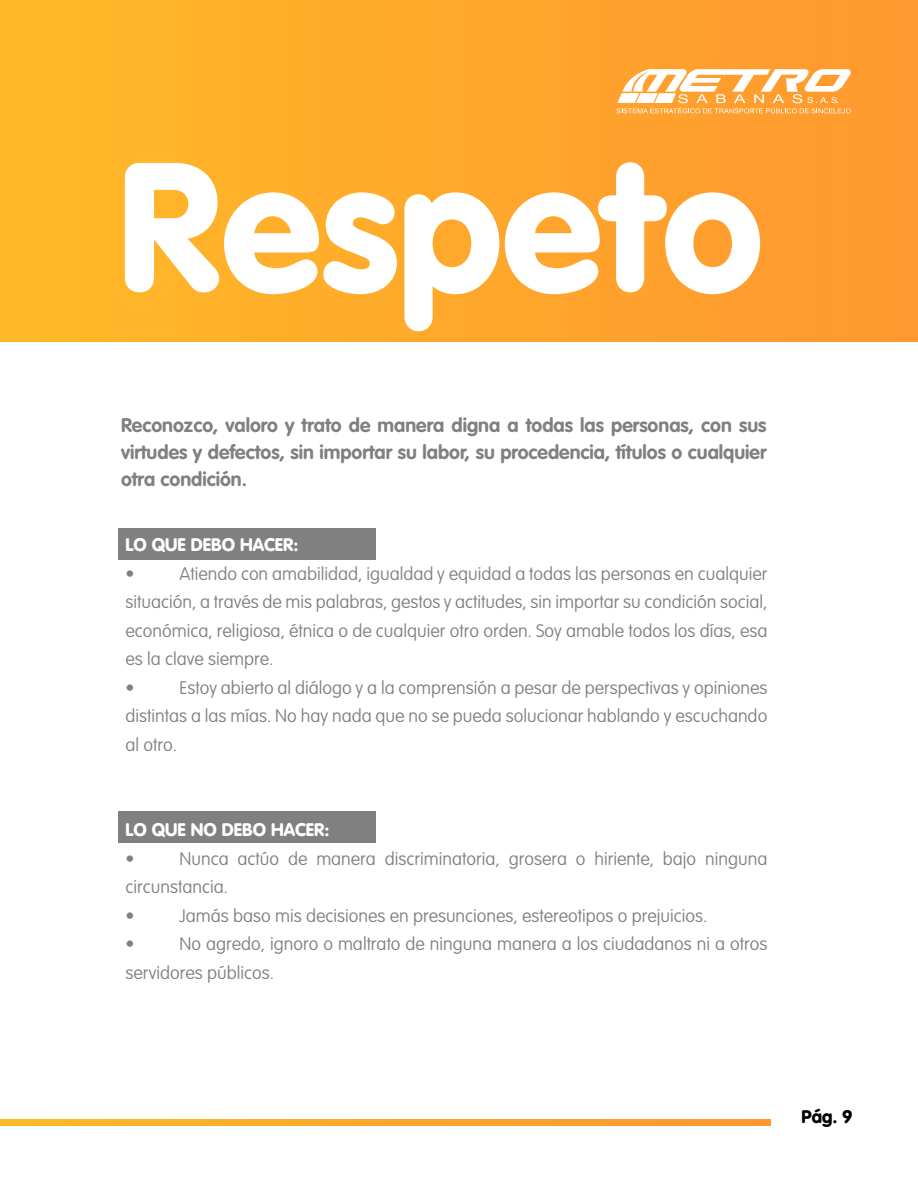
<style>
.page{position:relative;width:918px;height:1188px;background:#fff}
.page>*{position:absolute;margin:0;border:0;box-sizing:border-box;transform-origin:0 0}
.t1{font:900 180.45px "VAG Rounded Std";color:#fff}
.t2{font:700 19.5px/27px "VAG Rounded Std";color:#808080;text-align:justify}
.t3{font:100 18px/28.5px "VAG Rounded Std";color:#808080}
.t4{font:900 18px "VAG Rounded Std";color:#fff}
.t5{font:900 18px "VAG Rounded Std";color:#000}
</style>
<div class="page">
<div style="left:0;top:0;width:917px;height:341px;background:linear-gradient(to right,#ffba27,#ff9730)"></div>
<svg style="left:617px;top:69px;width:234px;height:44px"></svg>
<svg style="left:0;top:1120px;width:771px;height:6px;background:#ffa82b"></svg>
<div style="left:119px;top:529px;width:257px;height:31px;background:#808080"></div>
<div style="left:119px;top:811px;width:257px;height:31px;background:#808080"></div>
<h1 class="t1" style="left:118px;top:119px;width:647px">Respeto</h1>
<p class="t2" style="left:121px;top:412px;width:647px">Reconozco, valoro y trato de manera digna a todas las personas, con sus virtudes y defectos, sin importar su labor, su procedencia, títulos o cualquier otra condición.</p>
<p class="t4" style="left:125px;top:534px;width:175px">LO QUE DEBO HACER:</p>
<p class="t3" style="left:125px;top:560px;width:10px">•</p>
<p class="t3" style="left:125px;top:560px;width:643px;text-indent:54px">Atiendo con amabilidad, igualdad y equidad a todas las personas en cualquier situación, a través de mis palabras, gestos y actitudes, sin importar su condición social, económica, religiosa, étnica o de cualquier otro orden. Soy amable todos los días, esa es la clave siempre.<br>•</p>
<p class="t3" style="left:125px;top:674px;width:643px;text-align:justify;text-indent:54px">Estoy abierto al diálogo y a la comprensión a pesar de perspectivas y opiniones distintas a las mías. No hay nada que no se pueda solucionar hablando y escuchando al otro.</p>
<p class="t4" style="left:125px;top:819px;width:206px">LO QUE NO DEBO HACER:</p>
<p class="t3" style="left:125px;top:845px;width:10px">•</p>
<p class="t3" style="left:125px;top:845px;width:643px;text-indent:54px">Nunca actúo de manera discriminatoria, grosera o hiriente, bajo ninguna circunstancia.<br>•</p>
<p class="t3" style="left:179px;top:902px;width:529px">Jamás baso mis decisiones en presunciones, estereotipos o prejuicios.</p>
<p class="t3" style="left:125px;top:930px;width:643px;text-indent:54px">No agredo, ignoro o maltrato de ninguna manera a los ciudadanos ni a otros servidores públicos.</p>
<p class="t3" style="left:125px;top:930px;width:10px">•</p>
<p class="t5" style="left:801px;top:1106px;width:52px">Pág. 9</p>
</div>
